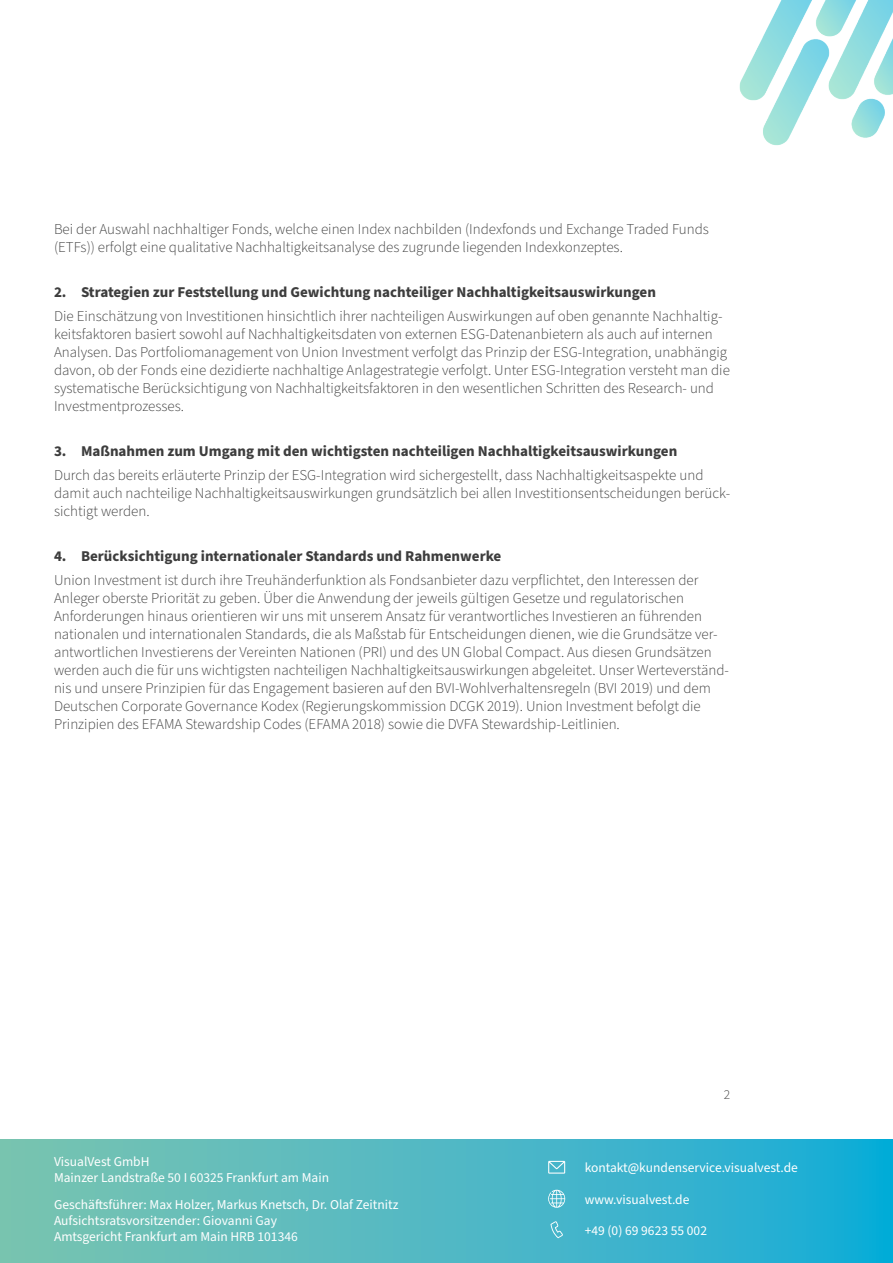
<style>
.page{position:relative;width:893px;height:1263px;background:#fff}
.page>*{position:absolute;margin:0;border:0;box-sizing:border-box;transform-origin:0 0}
.t1{font:300 15px/18px "Source Sans Pro";color:#3d3d3d}
.t2{font:700 15px "Source Sans Pro";color:#3d3d3d}
.t3{font:13.5px/16.2px "Source Sans Pro";color:#fff}
.t4{font:300 13.5px "Source Sans Pro";color:#3d3d3d}
</style>
<div class="page">
<svg style="left:0;top:1140px;width:893px;height:123px;background:#4cb7c4"></svg>
<svg style="left:550px;top:1221px;width:13px;height:17px"></svg>
<svg style="left:548px;top:1161px;width:17px;height:12px"></svg>
<svg style="left:548px;top:1190px;width:17px;height:18px"></svg>
<img style="left:739px;top:0;width:154px;height:146px">
<p class="t1" style="left:54px;top:221px;width:656px">Bei der Auswahl nachhaltiger Fonds, welche einen Index nachbilden (Indexfonds und Exchange Traded Funds (ETFs)) erfolgt eine qualitative Nachhaltigkeitsanalyse des zugrunde liegenden Indexkonzeptes.</p>
<p class="t2" style="left:54px;top:282px;width:603px">2. Strategien zur Feststellung und Gewichtung nachteiliger Nachhaltigkeitsauswirkungen</p>
<p class="t1" style="left:54px;top:308px;width:677px">Die Einschätzung von Investitionen hinsichtlich ihrer nachteiligen Auswirkungen auf oben genannte Nachhaltig&shy;keitsfaktoren basiert sowohl auf Nachhaltigkeitsdaten von externen ESG-Datenanbietern als auch auf internen Analysen. Das Portfoliomanagement von Union Investment verfolgt das Prinzip der ESG-Integration, unabhängig davon, ob der Fonds eine dezidierte nachhaltige Anlagestrategie verfolgt. Unter ESG-Integration versteht man die systematische Berücksichtigung von Nachhaltigkeitsfaktoren in den wesentlichen Schritten des Research- und Investmentprozesses.</p>
<p class="t2" style="left:54px;top:441px;width:625px">3. Maßnahmen zum Umgang mit den wichtigsten nachteiligen Nachhaltigkeitsauswirkungen</p>
<p class="t1" style="left:54px;top:467px;width:678px">Durch das bereits erläuterte Prinzip der ESG-Integration wird sichergestellt, dass Nachhaltigkeitsaspekte und damit auch nachteilige Nachhaltigkeitsauswirkungen grundsätzlich bei allen Investitionsentscheidungen berück&shy;sichtigt werden.</p>
<p class="t2" style="left:54px;top:545px;width:449px">4. Berücksichtigung internationaler Standards und Rahmenwerke</p>
<p class="t1" style="left:54px;top:571px;width:676px">Union Investment ist durch ihre Treuhänderfunktion als Fondsanbieter dazu verpflichtet, den Interessen der Anleger oberste Priorität zu geben. Über die Anwendung der jeweils gültigen Gesetze und regulatorischen Anforderungen hinaus orientieren wir uns mit unserem Ansatz für verantwortliches Investieren an führenden nationalen und internationalen Standards, die als Maßstab für Entscheidungen dienen, wie die Grundsätze ver&shy;antwortlichen Investierens der Vereinten Nationen (PRI) und des UN Global Compact. Aus diesen Grundsätzen werden auch die für uns wichtigsten nachteiligen Nachhaltigkeitsauswirkungen abgeleitet. Unser Werteverständ&shy;nis und unsere Prinzipien für das Engagement basieren auf den BVI-Wohlverhaltensregeln (BVI 2019) und dem Deutschen Corporate Governance Kodex (Regierungskommission DCGK 2019). Union Investment befolgt die Prinzipien des EFAMA Stewardship Codes (EFAMA 2018) sowie die DVFA Stewardship-Leitlinien.</p>
<p class="t3" style="left:54px;top:1154px;width:277px">VisualVest GmbH<br>Mainzer Landstraße 50 I 60325 Frankfurt am Main</p>
<p class="t3" style="left:54px;top:1197px;width:346px">Geschäftsführer: Max Holzer, Markus Knetsch, Dr. Olaf Zeitnitz<br>Aufsichtsratsvorsitzender: Giovanni Gay<br>Amtsgericht Frankfurt am Main HRB 101346</p>
<p class="t4" style="left:724px;top:1085px;width:8px">2</p>
<p class="t3" style="left:585px;top:1160px;width:215px">kontakt@kundenservice.visualvest.de</p>
<p class="t3" style="left:585px;top:1192px;width:106px">www.visualvest.de</p>
<p class="t3" style="left:585px;top:1223px;width:124px">+49 (0) 69 9623 55 002</p>
</div>
